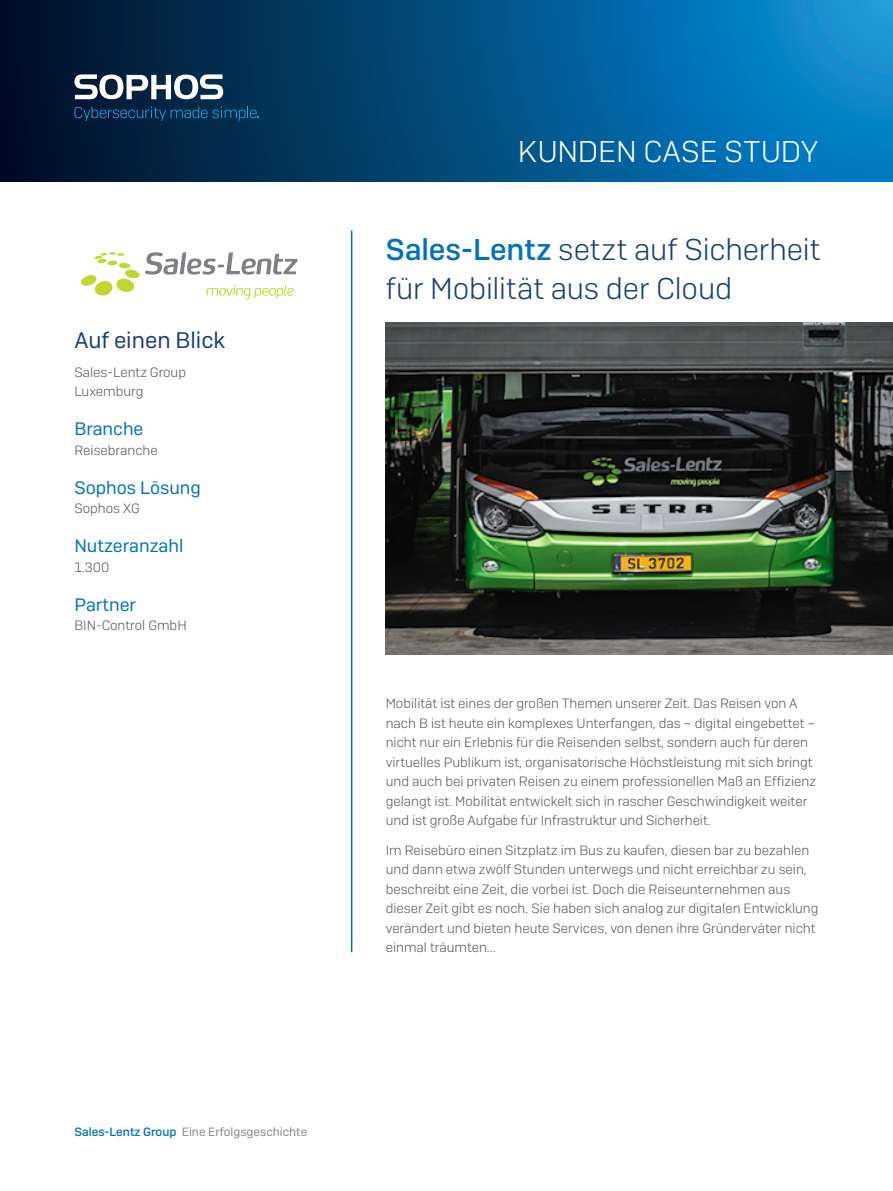
<style>
.page{position:relative;width:893px;height:1191px;background:#fff}
.page>*{position:absolute;margin:0;border:0;box-sizing:border-box;transform-origin:0 0}
.Title_3{font:300 30px/39px "Sophos Sans";letter-spacing:-.005em;color:#193f77}
.Title_3-2{font:300 30px "Sophos Sans";letter-spacing:-.005em;color:#fff}
.Subheading_1{font:22.5px "Sophos Sans";color:#193f77}
.Subheading_2{font:18px "Sophos Sans";color:#0072bc}
.Body_Copy{font:300 13.5px/19.5px "Sophos Sans";color:#57585a}
.t1{font:12px "Sophos Sans";color:#81898e}
.s1{font-weight:500;color:#0072bc}
</style>
<div class="page">
<svg style="left:0;top:0;width:893px;height:182px"></svg>
<img style="left:386px;top:322px;width:507px;height:332px">
<hr style="left:351px;top:230px;width:1px;height:722px;background:#0072bc">
<svg style="left:74px;top:74px;width:149px;height:25px"></svg>
<svg style="left:74px;top:106px;width:185px;height:15px"></svg>
<svg style="left:81px;top:252px;width:217px;height:48px"></svg>
<p class="Subheading_1" style="left:74px;top:326px;width:152px">Auf einen Blick</p>
<p class="Body_Copy" style="left:74px;top:362px;width:113px">Sales-Lentz Group<br>Luxemburg</p>
<p class="Subheading_2" style="left:74px;top:418px;width:71px">Branche</p>
<p class="Body_Copy" style="left:74px;top:440px;width:85px">Reisebranche</p>
<p class="Subheading_2" style="left:74px;top:477px;width:128px">Sophos Lösung</p>
<p class="Body_Copy" style="left:74px;top:498px;width:67px">Sophos XG</p>
<p class="Subheading_2" style="left:74px;top:535px;width:111px">Nutzeranzahl</p>
<p class="Body_Copy" style="left:74px;top:557px;width:37px">1.300</p>
<p class="Subheading_2" style="left:74px;top:594px;width:63px">Partner</p>
<p class="Body_Copy" style="left:74px;top:615px;width:114px">BIN-Control GmbH</p>
<p class="t1" style="left:74px;top:1124px;width:234px"><span class="s1">Sales-Lentz Group</span> Eine Erfolgsgeschichte</p>
<p class="Title_3-2" style="left:518px;top:134px;width:302px">KUNDEN CASE STUDY</p>
<p class="Title_3" style="left:386px;top:229px;width:436px"><span class="s1">Sales-Lentz</span> setzt auf Sicherheit für Mobilität aus der Cloud</p>
<p class="Body_Copy" style="left:386px;top:693px;width:432px">Mobilität ist eines der großen Themen unserer Zeit. Das Reisen von A nach B ist heute ein komplexes Unterfangen, das – digital eingebettet – nicht nur ein Erlebnis für die Reisenden selbst, sondern auch für deren virtuelles Publikum ist, organisatorische Höchstleistung mit sich bringt und auch bei privaten Reisen zu einem professionellen Maß an Effizienz gelangt ist. Mobilität entwickelt sich in rascher Geschwindigkeit weiter und ist große Aufgabe für Infrastruktur und Sicherheit.</p>
<p class="Body_Copy" style="left:386px;top:840px;width:434px">Im Reisebüro einen Sitzplatz im Bus zu kaufen, diesen bar zu bezahlen und dann etwa zwölf Stunden unterwegs und nicht erreichbar zu sein, beschreibt eine Zeit, die vorbei ist. Doch die Reiseunternehmen aus dieser Zeit gibt es noch. Sie haben sich analog zur digitalen Entwicklung verändert und bieten heute Services, von denen ihre Gründerväter nicht einmal träumten...</p>
</div>
